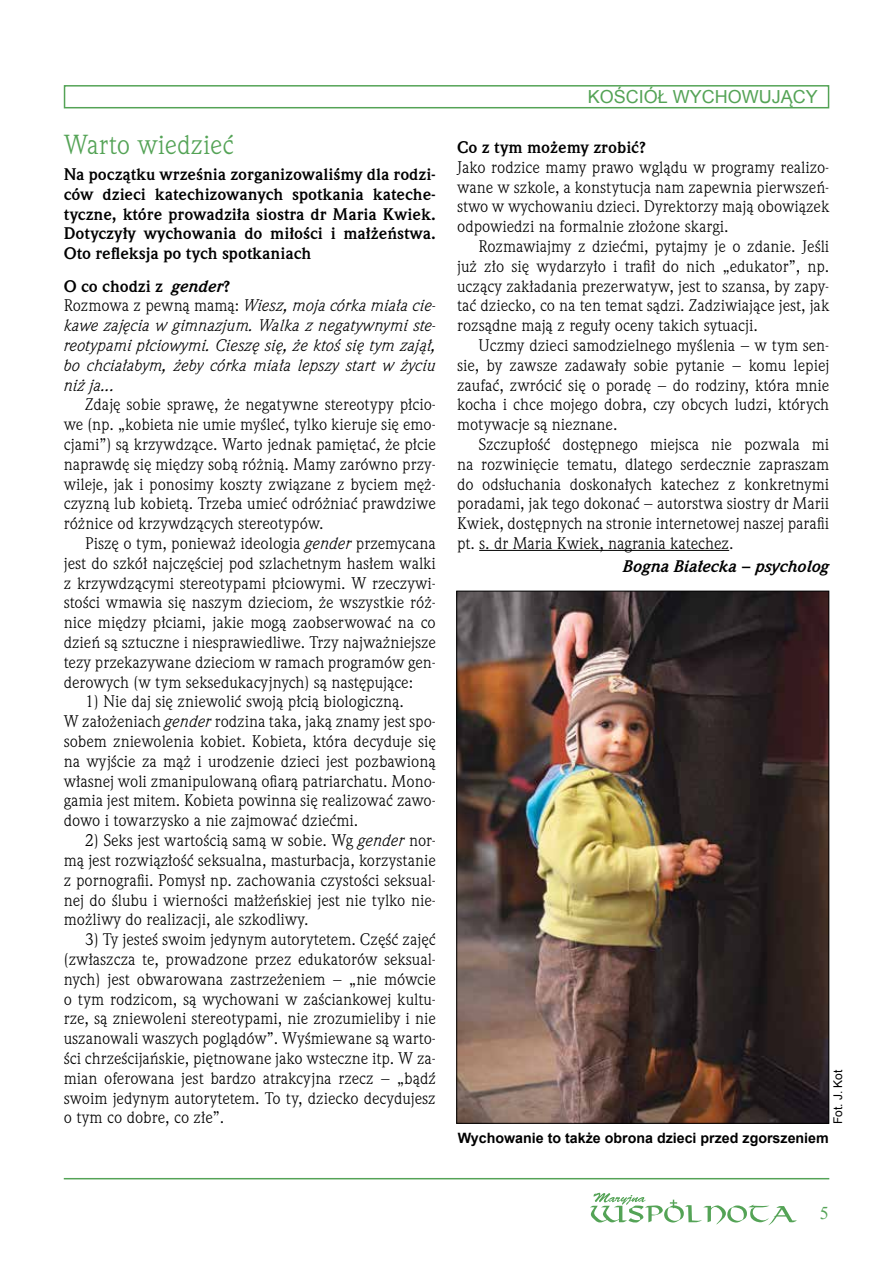
<style>
.page{position:relative;width:893px;height:1263px;background:#fff}
.page>*{position:absolute;margin:0;border:0;box-sizing:border-box;transform-origin:0 0}
.t1{font:27px "Weidemann Itc TOT";color:#54a356}
.t2{font:18px "Arial";color:#54a356}
.t3{font:18px "Times New Roman";color:#54a356}
.t4{font:16.5px/19.8px "Weidemann Itc TOT";color:#000;text-align:justify}
.t5{font:700 16.5px/19.8px "Weidemann Itc TOT";color:#000;text-align:justify}
.t6{font:italic 16.5px/19.8px "Weidemann Itc TOT";color:#000}
.t7{font:italic 700 16.5px "Weidemann Itc TOT";color:#000}
.t8{font:700 14.25px "Arial";color:#000}
.t9{font:12px "Arial";color:#000}
.s1{font-weight:700;font-style:normal}
.s2{font-weight:700}
.s3{font-style:normal}
.s4{font-style:italic}
</style>
<div class="page">
<div style="left:64px;top:85px;width:765px;height:23px;border:2px solid #54a356"></div>
<hr style="left:64px;top:1178px;width:765px;height:1px;background:#54a356">
<svg style="left:590px;top:1193px;width:207px;height:32px"></svg>
<hr style="left:479px;top:550px;width:250px;height:1px;background:#000">
<img style="left:458px;top:593px;width:369px;height:529px">
<h1 class="t1" style="left:64px;top:128px;width:172px">Warto wiedzieć</h1>
<p class="t5" style="left:64px;top:165px;width:374px">Na początku września zorganizowaliśmy dla rodzi&shy;ców dzieci katechizowanych spotkania kateche&shy;tyczne, które prowadziła siostra dr Maria Kwiek.<br>Dotyczyły wychowania do miłości i małżeństwa.<br>Oto refleksja po tych spotkaniach</p>
<p class="t6" style="left:64px;top:276px;width:374px"><span class="s1">O co chodzi z</span> <span class="s2">gender</span><span class="s1">?<br></span><span class="s3">Rozmowa z pewną mamą:</span> Wiesz, moja córka miała cie&shy;kawe zajęcia w gimnazjum. Walka z negatywnymi ste&shy;reotypami płciowymi. Cieszę się, że ktoś się tym zajął, bo chciałabym, żeby córka miała lepszy start w życiu niż ja...</p>
<p class="t4" style="left:64px;top:395px;width:374px;text-indent:21px">Zdaję sobie sprawę, że negatywne stereotypy płcio&shy;we (np. „kobieta nie umie myśleć, tylko kieruje się emo&shy;cjami”) są krzywdzące. Warto jednak pamiętać, że płcie naprawdę się między sobą różnią. Mamy zarówno przy&shy;wileje, jak i ponosimy koszty związane z byciem męż&shy;czyzną lub kobietą. Trzeba umieć odróżniać prawdziwe różnice od krzywdzących stereotypów.</p>
<p class="t4" style="left:64px;top:533px;width:374px;text-indent:21px">Piszę o tym, ponieważ ideologia <span class="s4">gender</span> przemycana jest do szkół najczęściej pod szlachetnym hasłem walki z krzywdzącymi stereotypami płciowymi. W rzeczywi&shy;stości wmawia się naszym dzieciom, że wszystkie róż&shy;nice między płciami, jakie mogą zaobserwować na co dzień są sztuczne i niesprawiedliwe. Trzy najważniejsze tezy przekazywane dzieciom w ramach programów gen&shy;derowych (w tym seksedukacyjnych) są następujące:</p>
<p class="t4" style="left:64px;top:692px;width:374px;text-align:left;text-indent:21px">1) Nie daj się zniewolić swoją płcią biologiczną.<br>W założeniach <span class="s4">gender</span> rodzina taka, jaką znamy jest spo&shy;sobem zniewolenia kobiet. Kobieta, która decyduje się na wyjście za mąż i urodzenie dzieci jest pozbawioną własnej woli zmanipulowaną ofiarą patriarchatu. Mono&shy;gamia jest mitem. Kobieta powinna się realizować zawo&shy;dowo i towarzysko a nie zajmować dziećmi.</p>
<p class="t4" style="left:64px;top:830px;width:374px;text-indent:21px">2) Seks jest wartością samą w sobie. Wg <span class="s4">gender</span> nor&shy;mą jest rozwiązłość seksualna, masturbacja, korzystanie z pornografii. Pomysł np. zachowania czystości seksual&shy;nej do ślubu i wierności małżeńskiej jest nie tylko nie&shy;możliwy do realizacji, ale szkodliwy.</p>
<p class="t4" style="left:64px;top:929px;width:374px;text-indent:21px">3) Ty jesteś swoim jedynym autorytetem. Część zajęć (zwłaszcza te, prowadzone przez edukatorów seksual&shy;nych) jest obwarowana zastrzeżeniem <span class="s4">–</span> „nie mówcie o tym rodzicom, są wychowani w zaściankowej kultu&shy;rze, są zniewoleni stereotypami, nie zrozumieliby i nie uszanowali waszych poglądów”. Wyśmiewane są warto&shy;ści chrześcijańskie, piętnowane jako wsteczne itp. W za&shy;mian oferowana jest bardzo atrakcyjna rzecz <span class="s4">–</span> „bądź swoim jedynym autorytetem. To ty, dziecko decydujesz o tym co dobre, co złe”.</p>
<p class="t2" style="left:588px;top:85px;width:232px">KOŚCIÓŁ WYCHOWUJĄCY</p>
<p class="t5" style="left:457px;top:138px;width:190px">Co z tym możemy zrobić?</p>
<p class="t4" style="left:457px;top:157px;width:374px">Jako rodzice mamy prawo wglądu w programy realizo&shy;wane w szkole, a konstytucja nam zapewnia pierwszeń&shy;stwo w wychowaniu dzieci. Dyrektorzy mają obowiązek odpowiedzi na formalnie złożone skargi.</p>
<p class="t4" style="left:457px;top:236px;width:374px;text-indent:21px">Rozmawiajmy z dziećmi, pytajmy je o zdanie. Jeśli już zło się wydarzyło i trafił do nich „edukator”, np. uczący zakładania prezerwatyw, jest to szansa, by zapy&shy;tać dziecko, co na ten temat sądzi. Zadziwiające jest, jak rozsądne mają z reguły oceny takich sytuacji.</p>
<p class="t4" style="left:457px;top:335px;width:374px;text-indent:21px">Uczmy dzieci samodzielnego myślenia <span class="s4">–</span> w tym sen&shy;sie, by zawsze zadawały sobie pytanie <span class="s4">–</span> komu lepiej zaufać, zwrócić się o poradę <span class="s4">–</span> do rodziny, która mnie kocha i chce mojego dobra, czy obcych ludzi, których motywacje są nieznane.</p>
<p class="t4" style="left:457px;top:434px;width:374px;text-indent:21px">Szczupłość dostępnego miejsca nie pozwala mi na rozwinięcie tematu, dlatego serdecznie zapraszam do odsłuchania doskonałych katechez z konkretnymi poradami, jak tego dokonać <span class="s4">–</span> autorstwa siostry dr Marii Kwiek, dostępnych na stronie internetowej naszej parafii pt. s. dr Maria Kwiek, nagrania katechez.</p>
<p class="t7" style="left:623px;top:556px;width:208px">Bogna Białecka <span class="s3">–</span> psycholog</p>
<p class="t9" style="left:830px;top:1124px;width:56px;rotate:-90deg">FOT. J. KOT</p>
<p class="t8" style="left:458px;top:1128px;width:373px">Wychowanie to także obrona dzieci przed zgorszeniem</p>
<p class="t3" style="left:820px;top:1200px;width:10px">5</p>
</div>
